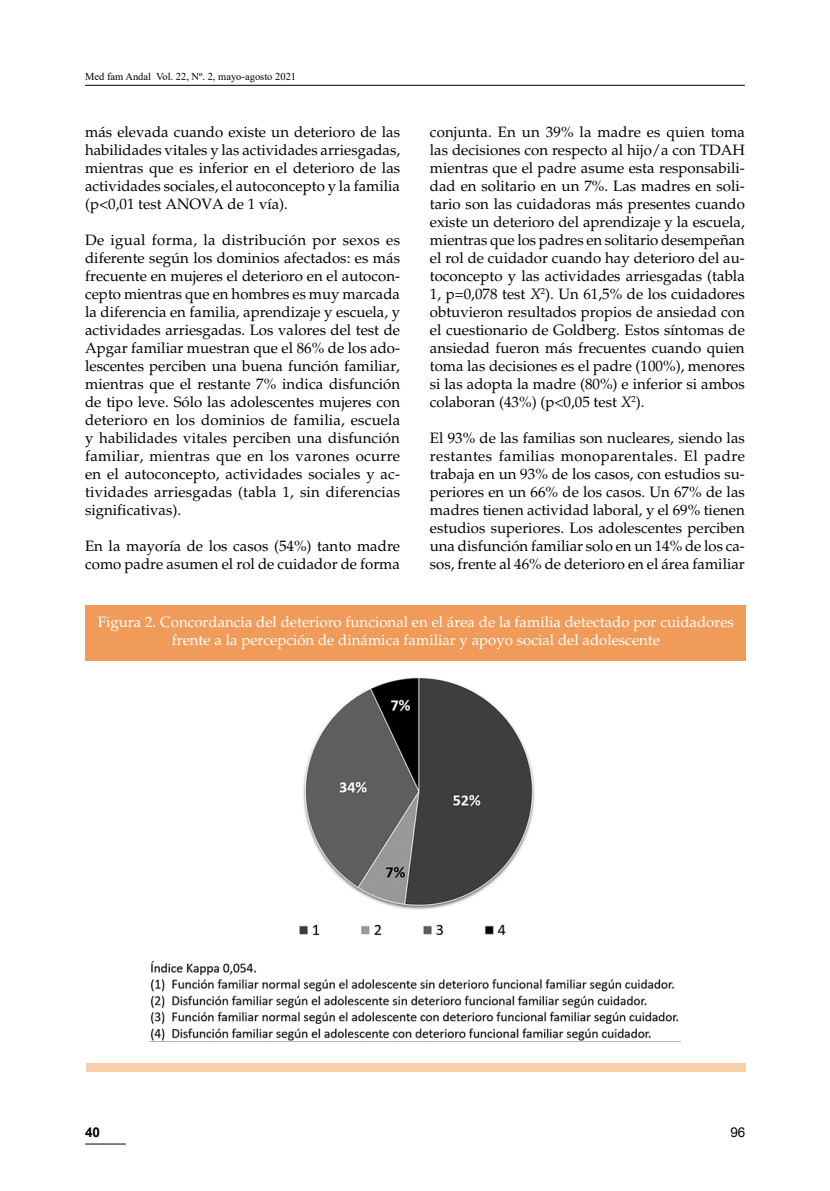
<style>
.page{position:relative;width:830px;height:1191px;background:#fff}
.page>*{position:absolute;margin:0;border:0;box-sizing:border-box;transform-origin:0 0}
.t1{font:15px/18px "Palatino";color:#000;text-align:justify}
.t2{font:15px/18px "Palatino";color:#fff;text-align:center}
.t3{font:700 13.5px "Arial";color:#000}
.t4{font:13.5px "Arial";color:#000}
.t5{font:10.5px "Times New Roman";color:#000}
.s1{font-style:italic}
</style>
<div class="page">
<hr style="left:85px;top:1143px;width:41px;height:1px;background:#000">
<hr style="left:85px;top:85px;width:659px;height:1px;background:#000">
<div style="left:85px;top:605px;width:660px;height:55px;background:#f09b5a"></div>
<div style="left:86px;top:1063px;width:659px;height:9px;background:#f8cfaa"></div>
<img style="left:151px;top:677px;width:528px;height:364px">
<p class="t5" style="left:85px;top:69px;width:212px">Med fam Andal Vol. 22, Nº. 2, mayo-agosto 2021</p>
<p class="t1" style="left:85px;top:123px;width:316px">más elevada cuando existe un deterioro de las habilidades vitales y las actividades arriesgadas, mientras que es inferior en el deterioro de las actividades sociales, el autoconcepto y la familia (p&lt;0,01 test ANOVA de 1 vía).</p>
<p class="t1" style="left:85px;top:231px;width:316px">De igual forma, la distribución por sexos es diferente según los dominios afectados: es más frecuente en mujeres el deterioro en el autocon&shy;cepto mientras que en hombres es muy marcada la diferencia en familia, aprendizaje y escuela, y actividades arriesgadas. Los valores del test de Apgar familiar muestran que el 86% de los ado&shy;lescentes perciben una buena función familiar, mientras que el restante 7% indica disfunción de tipo leve. Sólo las adolescentes mujeres con deterioro en los dominios de familia, escuela y habilidades vitales perciben una disfunción familiar, mientras que en los varones ocurre en el autoconcepto, actividades sociales y ac&shy;tividades arriesgadas (tabla 1, sin diferencias significativas).</p>
<p class="t1" style="left:85px;top:537px;width:316px">En la mayoría de los casos (54%) tanto madre como padre asumen el rol de cuidador de forma</p>
<p class="t1" style="left:429px;top:123px;width:316px">conjunta. En un 39% la madre es quien toma las decisiones con respecto al hijo/a con TDAH mientras que el padre asume esta responsabili&shy;dad en solitario en un 7%. Las madres en soli&shy;tario son las cuidadoras más presentes cuando existe un deterioro del aprendizaje y la escuela, mientras que los padres en solitario desempeñan el rol de cuidador cuando hay deterioro del au&shy;toconcepto y las actividades arriesgadas (tabla 1, p=0,078 test <span class="s1">X</span><sup>2</sup>). Un 61,5% de los cuidadores obtuvieron resultados propios de ansiedad con el cuestionario de Goldberg. Estos síntomas de ansiedad fueron más frecuentes cuando quien toma las decisiones es el padre (100%), menores si las adopta la madre (80%) e inferior si ambos colaboran (43%) (p&lt;0,05 test <span class="s1">X</span><sup>2</sup>).</p>
<p class="t1" style="left:429px;top:429px;width:316px">El 93% de las familias son nucleares, siendo las restantes familias monoparentales. El padre trabaja en un 93% de los casos, con estudios su&shy;periores en un 66% de los casos. Un 67% de las madres tienen actividad laboral, y el 69% tienen estudios superiores. Los adolescentes perciben una disfunción familiar solo en un 14% de los ca&shy;sos, frente al 46% de deterioro en el área familiar</p>
<p class="t2" style="left:98px;top:613px;width:637px">Figura 2. Concordancia del deterioro funcional en el área de la familia detectado por cuidadores frente a la percepción de dinámica familiar y apoyo social del adolescente</p>
<p class="t3" style="left:85px;top:1122px;width:17px">40</p>
<p class="t4" style="left:730px;top:1122px;width:17px">96</p>
</div>
